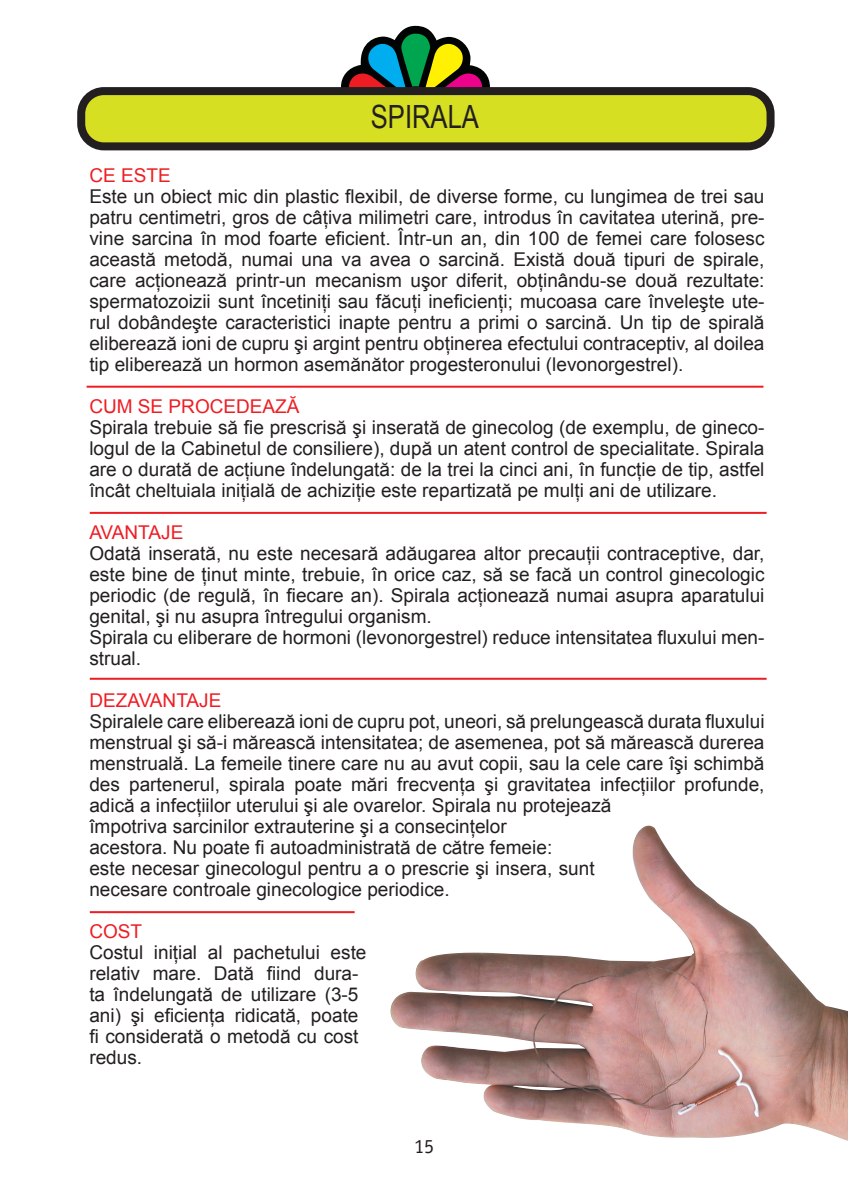
<style>
.page{position:relative;width:848px;height:1191px;background:#fff}
.page>*{position:absolute;margin:0;border:0;box-sizing:border-box;transform-origin:0 0}
.t1{font:32px "Arial";color:#231f20;scale:.8 1}
.t2{font:20px "Officina Sans";color:#231f20}
.t3{font:19px/21px "Arial";color:#231f20;text-align:justify}
.t4{font:19px "Arial";color:#ee1d23}
</style>
<div class="page">
<svg style="left:341px;top:26px;width:149px;height:61px"></svg>
<div style="left:81px;top:91px;width:689px;height:55px;background:#d6df21;border-radius:23px"></div>
<div style="left:77px;top:87px;width:697px;height:63px;border:8px solid #231f20;border-radius:23px"></div>
<img style="left:390px;top:825px;width:457px;height:313px">
<hr style="left:87px;top:386px;width:676px;height:2px;background:#ee1d23">
<hr style="left:90px;top:512px;width:676px;height:2px;background:#ee1d23">
<hr style="left:90px;top:678px;width:676px;height:2px;background:#ee1d23">
<hr style="left:90px;top:911px;width:264px;height:2px;background:#ee1d23">
<p class="t1" style="left:371px;top:96px;width:137px">SPIRALA</p>
<p class="t4" style="left:89px;top:163px;width:83px">CE ESTE</p>
<p class="t3" style="left:89px;top:186px;width:676px">Este un obiect mic din plastic flexibil, de diverse forme, cu lungimea de trei sau patru centimetri, gros de câţiva milimetri care, introdus în cavitatea uterină, pre&shy;vine sarcina în mod foarte eficient. Într-un an, din 100 de femei care folosesc această metodă, numai una va avea o sarcină. Există două tipuri de spirale, care acţionează printr-un mecanism uşor diferit, obţinându-se două rezultate: spermatozoizii sunt încetiniţi sau făcuţi ineficienţi; mucoasa care înveleşte ute&shy;rul dobândeşte caracteristici inapte pentru a primi o sarcină. Un tip de spirală eliberează ioni de cupru şi argint pentru obţinerea efectului contraceptiv, al doilea tip eliberează un hormon asemănător progesteronului (levonorgestrel).</p>
<p class="t4" style="left:89px;top:394px;width:212px">CUM SE PROCEDEAZĂ</p>
<p class="t3" style="left:89px;top:417px;width:676px">Spirala trebuie să fie prescrisă şi inserată de ginecolog (de exemplu, de gineco&shy;logul de la Cabinetul de consiliere), după un atent control de specialitate. Spirala are o durată de acţiune îndelungată: de la trei la cinci ani, în funcţie de tip, astfel încât cheltuiala iniţială de achiziţie este repartizată pe mulţi ani de utilizare.</p>
<p class="t4" style="left:89px;top:520px;width:95px">AVANTAJE</p>
<p class="t3" style="left:89px;top:543px;width:676px">Odată inserată, nu este necesară adăugarea altor precauţii contraceptive, dar, este bine de ţinut minte, trebuie, în orice caz, să se facă un control ginecologic periodic (de regulă, în fiecare an). Spirala acţionează numai asupra aparatului genital, şi nu asupra întregului organism.</p>
<p class="t3" style="left:89px;top:627px;width:676px">Spirala cu eliberare de hormoni (levonorgestrel) reduce intensitatea fluxului men&shy;strual.</p>
<p class="t4" style="left:89px;top:688px;width:133px">DEZAVANTAJE</p>
<p class="t3" style="left:89px;top:711px;width:676px">Spiralele care eliberează ioni de cupru pot, uneori, să prelungească durata fluxului menstrual şi să-i mărească intensitatea; de asemenea, pot să mărească durerea menstruală. La femeile tinere care nu au avut copii, sau la cele care îşi schimbă des partenerul, spirala poate mări frecvenţa şi gravitatea infecţiilor profunde, adică a infecţiilor uterului şi ale ovarelor. Spirala nu protejează</p>
<p class="t3" style="left:89px;top:816px;width:419px">împotriva sarcinilor extrauterine şi a consecinţelor</p>
<p class="t3" style="left:89px;top:837px;width:464px">acestora. Nu poate fi autoadministrată de către femeie:</p>
<p class="t3" style="left:89px;top:858px;width:506px">este necesar ginecologul pentru a o prescrie şi insera, sunt necesare controale ginecologice periodice.</p>
<p class="t4" style="left:89px;top:919px;width:54px">COST</p>
<p class="t3" style="left:89px;top:942px;width:278px;text-align:left">Costul iniţial al pachetului este relativ mare. Dată fiind dura&shy;ta îndelungată de utilizare (3-5 ani) şi eficienţa ridicată, poate fi considerată o metodă cu cost redus.</p>
<p class="t2" style="left:414px;top:1134px;width:21px">15</p>
</div>
